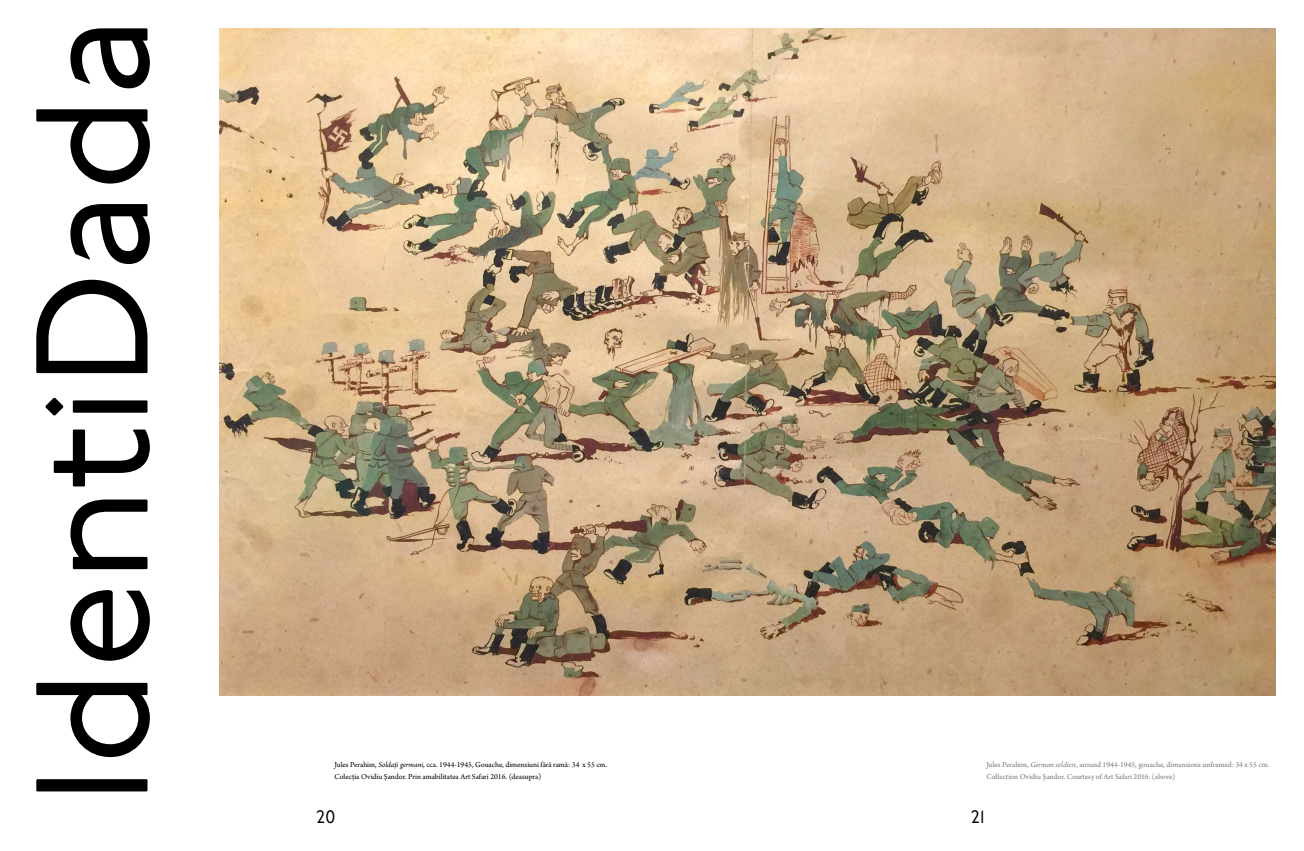
<style>
.page{position:relative;width:1304px;height:851px;background:#fff}
.page>*{position:absolute;margin:0;border:0;box-sizing:border-box;transform-origin:0 0}
.t1{font:158.9px "P22 Underground Pro";color:#000}
.t2{font:18px "P22 Underground Pro";color:#000}
.t3{font:8px/12.5px "Arno Pro";color:#000}
.t4{font:8px/12.5px "Arno Pro";color:#77787b}
.s1{font-style:italic}
</style>
<div class="page">
<img style="left:220px;top:28px;width:1056px;height:667px">
<h1 class="t1" style="left:-22px;top:805px;width:790px;rotate:-90deg">IdentiDada</h1>
<p class="t3" style="left:334px;top:758px;width:274px">Jules Perahim, <span class="s1">Soldați germani</span>, cca. 1944-1945, Gouache, dimensiuni fără ramă: 34 x 55 cm.<br>Colecția Ovidiu Șandor. Prin amabilitatea Art Safari 2016. (deasupra)</p>
<p class="t4" style="left:986px;top:758px;width:284px">Jules Perahim, <span class="s1">German soldiers</span>, around 1944-1945, gouache, dimensions unframed: 34 x 55 cm.<br>Collection Ovidiu Șandor. Courtesy of Art Safari 2016. (above)</p>
<h2 class="t2" style="left:317px;top:803px;width:20px">20</h2>
<h2 class="t2" style="left:971px;top:803px;width:15px">21</h2>
</div>
